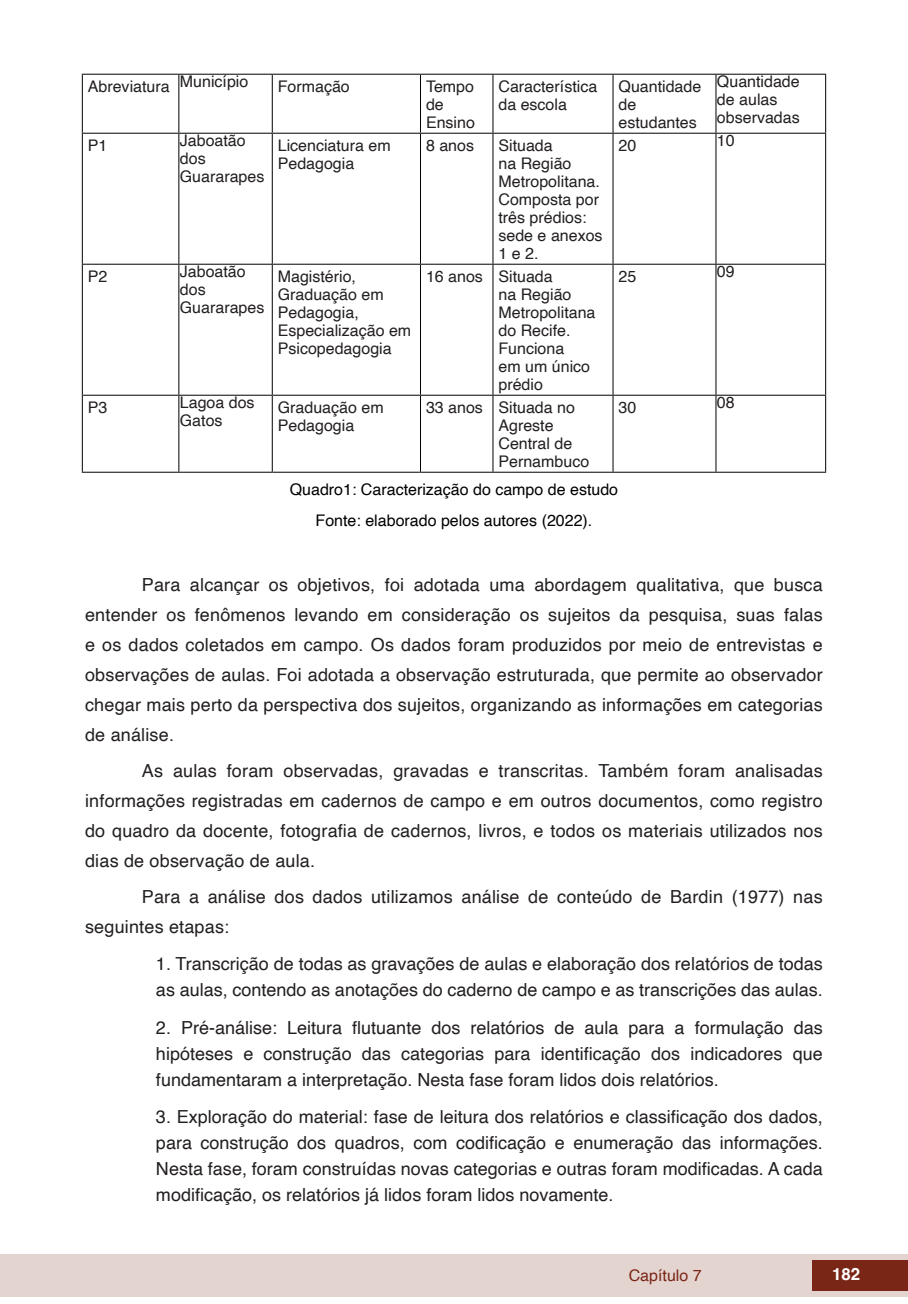
<style>
.page{position:relative;width:908px;height:1304px;background:#fff}
.page>*{position:absolute;margin:0;border:0;box-sizing:border-box;transform-origin:0 0}
.txt{font:18px/30px "Helvetica";letter-spacing:.01em;color:#231f20;text-align:justify}
.lista_simples{font:18px/26px "Helvetica";color:#231f20;text-align:justify}
.t1{font:700 16.8px "Helvetica";color:#fff}
.tab_txt{font:16px/18px "Helvetica";color:#231f20}
.imagens_graf_tab{font:16px "Helvetica";color:#000}
.t2{font:16px "Helvetica";color:#7a2616}
</style>
<div class="page">
<div style="left:0;top:1254px;width:906px;height:43px;background:#e4d4d0"></div>
<div style="left:812px;top:1261px;width:95px;height:30px;background:#7a2616"></div>
<hr style="left:82px;top:74px;width:97px;height:1px;background:#000">
<hr style="left:82px;top:75px;width:1px;height:58px;background:#000">
<hr style="left:179px;top:74px;width:93px;height:1px;background:#000">
<hr style="left:178px;top:75px;width:1px;height:58px;background:#000">
<hr style="left:272px;top:74px;width:148px;height:1px;background:#000">
<hr style="left:272px;top:75px;width:1px;height:58px;background:#000">
<hr style="left:420px;top:74px;width:72px;height:1px;background:#000">
<hr style="left:420px;top:75px;width:1px;height:58px;background:#000">
<hr style="left:492px;top:74px;width:120px;height:1px;background:#000">
<hr style="left:492px;top:75px;width:1px;height:58px;background:#000">
<hr style="left:612px;top:74px;width:103px;height:1px;background:#000">
<hr style="left:612px;top:75px;width:1px;height:58px;background:#000">
<hr style="left:715px;top:74px;width:110px;height:1px;background:#000">
<hr style="left:715px;top:75px;width:1px;height:58px;background:#000">
<hr style="left:824px;top:75px;width:1px;height:58px;background:#000">
<hr style="left:82px;top:133px;width:97px;height:1px;background:#000">
<hr style="left:82px;top:134px;width:1px;height:130px;background:#000">
<hr style="left:179px;top:133px;width:93px;height:1px;background:#000">
<hr style="left:178px;top:134px;width:1px;height:130px;background:#000">
<hr style="left:272px;top:133px;width:148px;height:1px;background:#000">
<hr style="left:272px;top:134px;width:1px;height:130px;background:#000">
<hr style="left:420px;top:133px;width:72px;height:1px;background:#000">
<hr style="left:420px;top:134px;width:1px;height:130px;background:#000">
<hr style="left:492px;top:133px;width:120px;height:1px;background:#000">
<hr style="left:492px;top:134px;width:1px;height:130px;background:#000">
<hr style="left:612px;top:133px;width:103px;height:1px;background:#000">
<hr style="left:612px;top:134px;width:1px;height:130px;background:#000">
<hr style="left:715px;top:133px;width:110px;height:1px;background:#000">
<hr style="left:715px;top:134px;width:1px;height:130px;background:#000">
<hr style="left:824px;top:134px;width:1px;height:130px;background:#000">
<hr style="left:82px;top:264px;width:97px;height:1px;background:#000">
<hr style="left:82px;top:265px;width:1px;height:130px;background:#000">
<hr style="left:179px;top:264px;width:93px;height:1px;background:#000">
<hr style="left:178px;top:265px;width:1px;height:130px;background:#000">
<hr style="left:272px;top:264px;width:148px;height:1px;background:#000">
<hr style="left:272px;top:265px;width:1px;height:130px;background:#000">
<hr style="left:420px;top:264px;width:72px;height:1px;background:#000">
<hr style="left:420px;top:265px;width:1px;height:130px;background:#000">
<hr style="left:492px;top:264px;width:120px;height:1px;background:#000">
<hr style="left:492px;top:265px;width:1px;height:130px;background:#000">
<hr style="left:612px;top:264px;width:103px;height:1px;background:#000">
<hr style="left:612px;top:265px;width:1px;height:130px;background:#000">
<hr style="left:715px;top:264px;width:110px;height:1px;background:#000">
<hr style="left:715px;top:265px;width:1px;height:130px;background:#000">
<hr style="left:824px;top:265px;width:1px;height:130px;background:#000">
<hr style="left:82px;top:395px;width:97px;height:1px;background:#000">
<hr style="left:82px;top:396px;width:1px;height:76px;background:#000">
<hr style="left:179px;top:395px;width:93px;height:1px;background:#000">
<hr style="left:178px;top:396px;width:1px;height:76px;background:#000">
<hr style="left:272px;top:395px;width:148px;height:1px;background:#000">
<hr style="left:272px;top:396px;width:1px;height:76px;background:#000">
<hr style="left:420px;top:395px;width:72px;height:1px;background:#000">
<hr style="left:420px;top:396px;width:1px;height:76px;background:#000">
<hr style="left:492px;top:395px;width:120px;height:1px;background:#000">
<hr style="left:492px;top:396px;width:1px;height:76px;background:#000">
<hr style="left:612px;top:395px;width:103px;height:1px;background:#000">
<hr style="left:612px;top:396px;width:1px;height:76px;background:#000">
<hr style="left:715px;top:395px;width:110px;height:1px;background:#000">
<hr style="left:715px;top:396px;width:1px;height:76px;background:#000">
<hr style="left:824px;top:396px;width:1px;height:76px;background:#000">
<hr style="left:82px;top:472px;width:97px;height:1px;background:#000">
<hr style="left:179px;top:472px;width:93px;height:1px;background:#000">
<hr style="left:272px;top:472px;width:148px;height:1px;background:#000">
<hr style="left:420px;top:472px;width:72px;height:1px;background:#000">
<hr style="left:492px;top:472px;width:120px;height:1px;background:#000">
<hr style="left:612px;top:472px;width:103px;height:1px;background:#000">
<hr style="left:715px;top:472px;width:110px;height:1px;background:#000">
<p class="tab_txt" style="left:88px;top:78px;width:83px">Abreviatura</p>
<p class="tab_txt" style="left:180px;top:73px;width:70px">Município</p>
<p class="tab_txt" style="left:278px;top:78px;width:74px">Formação</p>
<p class="tab_txt" style="left:426px;top:78px;width:50px">Tempo de<br>Ensino</p>
<p class="tab_txt" style="left:498px;top:78px;width:100px">Característica da escola</p>
<p class="tab_txt" style="left:618px;top:78px;width:84px">Quantidade de estudantes</p>
<p class="tab_txt" style="left:716px;top:73px;width:84px">Quantidade de aulas observadas</p>
<p class="tab_txt" style="left:88px;top:137px;width:21px">P1</p>
<p class="tab_txt" style="left:180px;top:132px;width:86px">Jaboatão dos<br>Guararapes</p>
<p class="tab_txt" style="left:278px;top:137px;width:114px">Licenciatura em<br>Pedagogia</p>
<p class="tab_txt" style="left:426px;top:137px;width:50px">8 anos</p>
<p class="tab_txt" style="left:498px;top:137px;width:106px">Situada<br>na Região<br>Metropolitana.<br>Composta por três prédios: sede e anexos<br>1 e 2.</p>
<p class="tab_txt" style="left:618px;top:137px;width:19px">20</p>
<p class="tab_txt" style="left:716px;top:132px;width:19px">10</p>
<p class="tab_txt" style="left:88px;top:268px;width:21px">P2</p>
<p class="tab_txt" style="left:180px;top:263px;width:86px">Jaboatão dos<br>Guararapes</p>
<p class="tab_txt" style="left:278px;top:268px;width:135px">Magistério,<br>Graduação em<br>Pedagogia,<br>Especialização em<br>Psicopedagogia</p>
<p class="tab_txt" style="left:426px;top:268px;width:58px">16 anos</p>
<p class="tab_txt" style="left:498px;top:268px;width:98px">Situada<br>na Região<br>Metropolitana do Recife.<br>Funciona<br>em um único prédio</p>
<p class="tab_txt" style="left:618px;top:268px;width:19px">25</p>
<p class="tab_txt" style="left:716px;top:263px;width:19px">09</p>
<p class="tab_txt" style="left:88px;top:399px;width:21px">P3</p>
<p class="tab_txt" style="left:180px;top:394px;width:76px">Lagoa dos<br>Gatos</p>
<p class="tab_txt" style="left:278px;top:399px;width:107px">Graduação em<br>Pedagogia</p>
<p class="tab_txt" style="left:426px;top:399px;width:58px">33 anos</p>
<p class="tab_txt" style="left:498px;top:399px;width:92px">Situada no<br>Agreste<br>Central de<br>Pernambuco</p>
<p class="tab_txt" style="left:618px;top:399px;width:19px">30</p>
<p class="tab_txt" style="left:716px;top:394px;width:19px">08</p>
<p class="imagens_graf_tab" style="left:289px;top:477px;width:330px">Quadro1: Caracterização do campo de estudo</p>
<p class="imagens_graf_tab" style="left:315px;top:508px;width:278px">Fonte: elaborado pelos autores (2022).</p>
<p class="txt" style="left:85px;top:571px;width:738px;text-indent:57px">Para alcançar os objetivos, foi adotada uma abordagem qualitativa, que busca entender os fenômenos levando em consideração os sujeitos da pesquisa, suas falas e os dados coletados em campo. Os dados foram produzidos por meio de entrevistas e observações de aulas. Foi adotada a observação estruturada, que permite ao observador chegar mais perto da perspectiva dos sujeitos, organizando as informações em categorias de análise.</p>
<p class="txt" style="left:85px;top:756px;width:738px;text-indent:57px">As aulas foram observadas, gravadas e transcritas. Também foram analisadas informações registradas em cadernos de campo e em outros documentos, como registro do quadro da docente, fotografia de cadernos, livros, e todos os materiais utilizados nos dias de observação de aula.</p>
<p class="txt" style="left:85px;top:882px;width:738px;text-indent:57px">Para a análise dos dados utilizamos análise de conteúdo de Bardin (1977) nas seguintes etapas:</p>
<p class="lista_simples" style="left:156px;top:951px;width:668px">1. Transcrição de todas as gravações de aulas e elaboração dos relatórios de todas as aulas, contendo as anotações do caderno de campo e as transcrições das aulas.</p>
<p class="lista_simples" style="left:156px;top:1015px;width:668px">2. Pré-análise: Leitura flutuante dos relatórios de aula para a formulação das hipóteses e construção das categorias para identificação dos indicadores que fundamentaram a interpretação. Nesta fase foram lidos dois relatórios.</p>
<p class="lista_simples" style="left:156px;top:1104px;width:668px">3. Exploração do material: fase de leitura dos relatórios e classificação dos dados, para construção dos quadros, com codificação e enumeração das informações.<br>Nesta fase, foram construídas novas categorias e outras foram modificadas. A cada modificação, os relatórios já lidos foram lidos novamente.</p>
<p class="t2" style="left:628px;top:1263px;width:74px">Capítulo 7</p>
<p class="t1" style="left:831px;top:1264px;width:30px">182</p>
</div>
